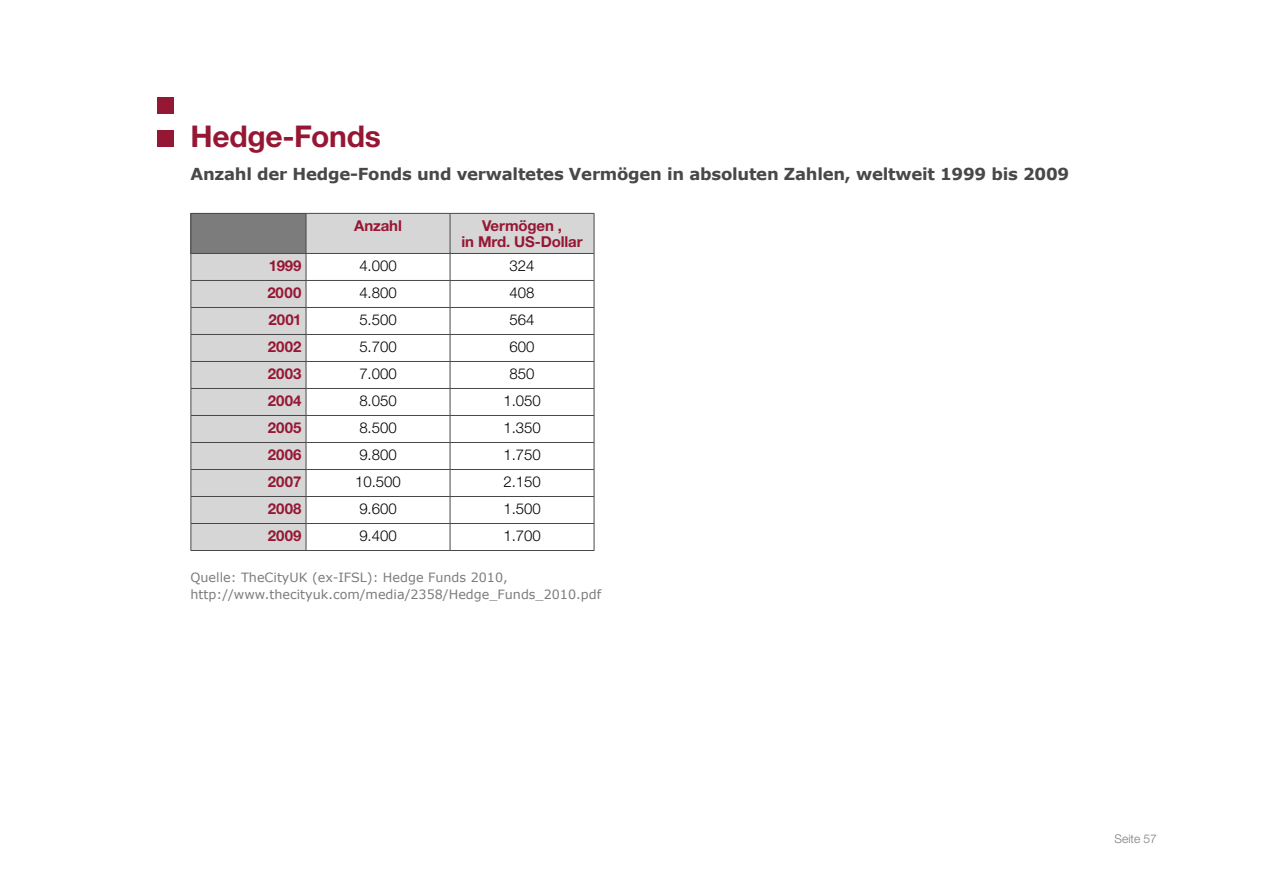
<style>
.page{position:relative;width:1263px;height:893px;background:#fff}
.page>*{position:absolute;margin:0;border:0;box-sizing:border-box;transform-origin:0 0}
.t1{font:700 30px "Helvetica Neue CE";letter-spacing:-.01em;color:#961734}
.t2{font:700 16.5px "Verdana";letter-spacing:-.015em;color:#484848}
.t3{font:300 15px "Helvetica Neue CE";color:#000}
.t4{font:700 15px/16.5px "Helvetica Neue CE";letter-spacing:-.01em;color:#961734;text-align:center}
.t5{font:12.75px/16.5px "Verdana";color:#7c7c7c}
.t6{font:300 12px "Helvetica Neue CE";color:#7c7c7c}
</style>
<div class="page">
<div style="left:158px;top:98px;width:16px;height:16px;background:#961734"></div>
<div style="left:158px;top:131px;width:16px;height:16px;background:#961734"></div>
<svg style="left:191px;top:214px;width:403px;height:336px"></svg>
<hr style="left:450px;top:214px;width:1px;height:39px;background:#484848">
<hr style="left:594px;top:214px;width:1px;height:39px;background:#484848">
<hr style="left:190px;top:280px;width:116px;height:1px;background:#484848">
<hr style="left:190px;top:334px;width:116px;height:1px;background:#484848">
<hr style="left:190px;top:361px;width:116px;height:1px;background:#484848">
<hr style="left:190px;top:388px;width:116px;height:1px;background:#484848">
<hr style="left:190px;top:415px;width:116px;height:1px;background:#484848">
<hr style="left:190px;top:442px;width:116px;height:1px;background:#484848">
<hr style="left:190px;top:469px;width:116px;height:1px;background:#484848">
<hr style="left:190px;top:496px;width:116px;height:1px;background:#484848">
<hr style="left:190px;top:523px;width:116px;height:1px;background:#484848">
<hr style="left:190px;top:550px;width:116px;height:1px;background:#484848">
<hr style="left:306px;top:280px;width:144px;height:1px;background:#484848">
<hr style="left:450px;top:280px;width:144px;height:1px;background:#484848">
<hr style="left:306px;top:307px;width:144px;height:1px;background:#484848">
<hr style="left:450px;top:307px;width:144px;height:1px;background:#484848">
<hr style="left:306px;top:334px;width:144px;height:1px;background:#484848">
<hr style="left:450px;top:334px;width:144px;height:1px;background:#484848">
<hr style="left:306px;top:361px;width:144px;height:1px;background:#484848">
<hr style="left:450px;top:361px;width:144px;height:1px;background:#484848">
<svg style="left:450px;top:254px;width:1px;height:296px"></svg>
<svg style="left:594px;top:254px;width:1px;height:296px"></svg>
<hr style="left:190px;top:307px;width:116px;height:1px;background:#484848">
<svg style="left:190px;top:254px;width:1px;height:296px"></svg>
<svg style="left:306px;top:254px;width:1px;height:296px"></svg>
<hr style="left:306px;top:388px;width:144px;height:1px;background:#484848">
<hr style="left:450px;top:388px;width:144px;height:1px;background:#484848">
<hr style="left:306px;top:415px;width:144px;height:1px;background:#484848">
<hr style="left:450px;top:415px;width:144px;height:1px;background:#484848">
<hr style="left:306px;top:442px;width:144px;height:1px;background:#484848">
<hr style="left:450px;top:442px;width:144px;height:1px;background:#484848">
<hr style="left:306px;top:469px;width:144px;height:1px;background:#484848">
<hr style="left:450px;top:469px;width:144px;height:1px;background:#484848">
<hr style="left:306px;top:496px;width:144px;height:1px;background:#484848">
<hr style="left:450px;top:496px;width:144px;height:1px;background:#484848">
<hr style="left:306px;top:523px;width:144px;height:1px;background:#484848">
<hr style="left:450px;top:523px;width:144px;height:1px;background:#484848">
<hr style="left:306px;top:550px;width:144px;height:1px;background:#484848">
<hr style="left:450px;top:550px;width:144px;height:1px;background:#484848">
<hr style="left:306px;top:213px;width:144px;height:1px;background:#484848">
<hr style="left:450px;top:213px;width:144px;height:1px;background:#484848">
<hr style="left:190px;top:213px;width:116px;height:1px;background:#484848">
<hr style="left:190px;top:214px;width:1px;height:39px;background:#484848">
<hr style="left:306px;top:214px;width:1px;height:39px;background:#484848">
<hr style="left:190px;top:253px;width:116px;height:1px;background:#484848">
<hr style="left:306px;top:253px;width:144px;height:1px;background:#484848">
<hr style="left:450px;top:253px;width:144px;height:1px;background:#484848">
<h1 class="t1" style="left:190px;top:117px;width:192px">Hedge-Fonds</h1>
<p class="t2" style="left:190px;top:163px;width:880px">Anzahl der Hedge-Fonds und verwaltetes Vermögen in absoluten Zahlen, weltweit 1999 bis 2009</p>
<p class="t4" style="left:354px;top:218px;width:49px">Anzahl</p>
<p class="t4" style="left:461px;top:218px;width:123px">Vermögen ,<br>in Mrd. US-Dollar</p>
<p class="t4" style="left:269px;top:258px;width:34px">1999</p>
<p class="t3" style="left:359px;top:257px;width:39px">4.000</p>
<p class="t3" style="left:510px;top:257px;width:26px">324</p>
<p class="t4" style="left:267px;top:285px;width:36px">2000</p>
<p class="t3" style="left:359px;top:284px;width:39px">4.800</p>
<p class="t3" style="left:510px;top:284px;width:26px">408</p>
<p class="t4" style="left:269px;top:312px;width:35px">2001</p>
<p class="t3" style="left:359px;top:311px;width:39px">5.500</p>
<p class="t3" style="left:510px;top:311px;width:26px">564</p>
<p class="t4" style="left:268px;top:339px;width:35px">2002</p>
<p class="t3" style="left:359px;top:338px;width:39px">5.700</p>
<p class="t3" style="left:510px;top:338px;width:26px">600</p>
<p class="t4" style="left:268px;top:366px;width:35px">2003</p>
<p class="t3" style="left:359px;top:365px;width:39px">7.000</p>
<p class="t3" style="left:510px;top:365px;width:26px">850</p>
<p class="t4" style="left:268px;top:393px;width:35px">2004</p>
<p class="t3" style="left:359px;top:392px;width:39px">8.050</p>
<p class="t3" style="left:503px;top:392px;width:39px">1.050</p>
<p class="t4" style="left:268px;top:420px;width:35px">2005</p>
<p class="t3" style="left:359px;top:419px;width:39px">8.500</p>
<p class="t3" style="left:503px;top:419px;width:39px">1.350</p>
<p class="t4" style="left:268px;top:447px;width:35px">2006</p>
<p class="t3" style="left:359px;top:446px;width:39px">9.800</p>
<p class="t3" style="left:503px;top:446px;width:39px">1.750</p>
<p class="t4" style="left:268px;top:474px;width:35px">2007</p>
<p class="t3" style="left:355px;top:473px;width:47px">10.500</p>
<p class="t3" style="left:503px;top:473px;width:39px">2.150</p>
<p class="t4" style="left:268px;top:501px;width:35px">2008</p>
<p class="t3" style="left:359px;top:500px;width:39px">9.600</p>
<p class="t3" style="left:503px;top:500px;width:39px">1.500</p>
<p class="t4" style="left:268px;top:528px;width:35px">2009</p>
<p class="t3" style="left:359px;top:527px;width:39px">9.400</p>
<p class="t3" style="left:503px;top:527px;width:39px">1.700</p>
<p class="t5" style="left:190px;top:569px;width:412px">Quelle: TheCityUK (ex-IFSL): Hedge Funds 2010, http://www.thecityuk.com/media/2358/Hedge_Funds_2010.pdf</p>
<p class="t6" style="left:1114px;top:831px;width:44px">Seite 57</p>
</div>
